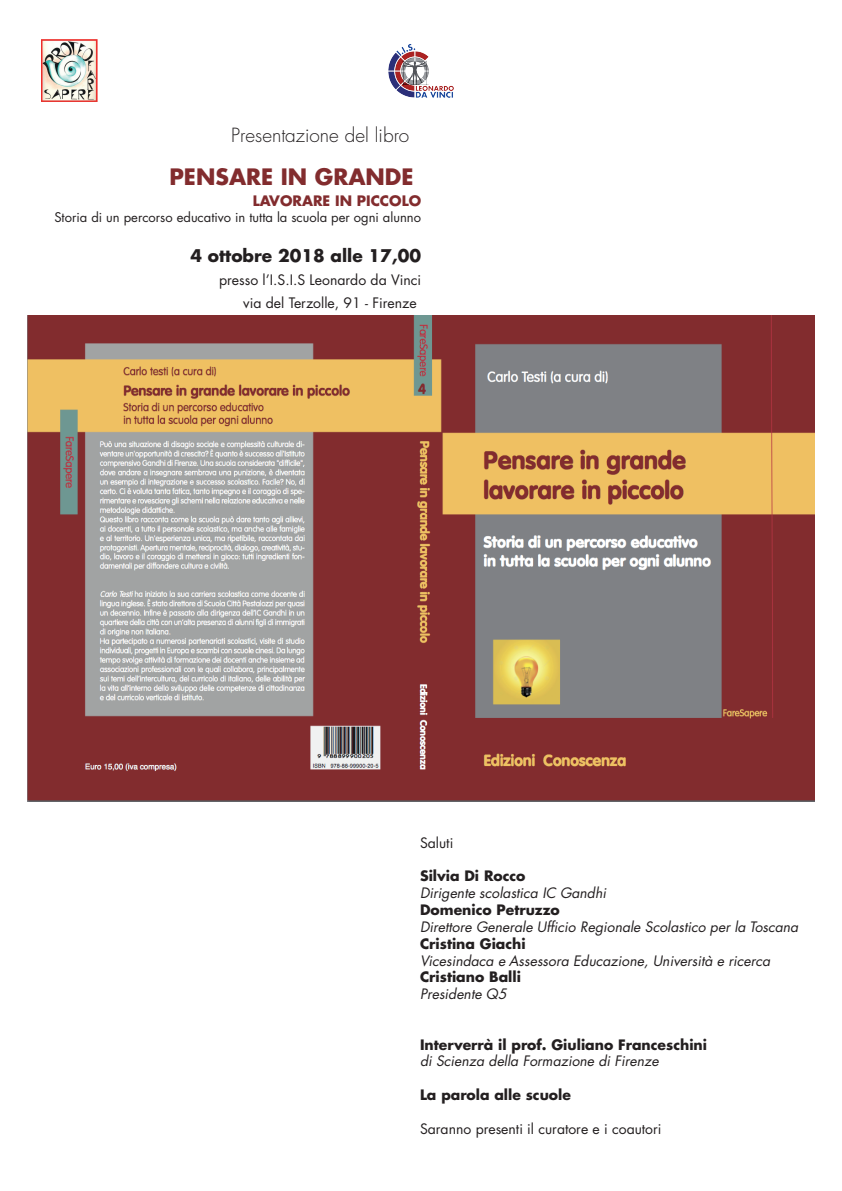
<style>
.page{position:relative;width:842px;height:1191px;background:#fff}
.page>*{position:absolute;margin:0;border:0;box-sizing:border-box;transform-origin:0 0}
.t1{font:700 22px "Futura";color:#822c2e}
.t2{font:300 19px "Futura";color:#231f20}
.t3{font:700 17px "Futura";color:#231f20}
.t4{font:italic 14px "Futura";color:#231f20}
.t5{font:700 14px "Futura";color:#231f20}
.t6{font:14px/23px "Futura";color:#231f20}
.t7{font:700 14px "Futura";color:#822c2e}
.t8{font:13px "Futura";color:#231f20}
</style>
<div class="page">
<img style="left:28px;top:316px;width:787px;height:485px">
<img style="left:388px;top:44px;width:66px;height:54px">
<img style="left:41px;top:40px;width:56px;height:61px">
<h2 class="t2" style="left:231px;top:123px;width:180px">Presentazione del libro</h2>
<h1 class="t1" style="left:169px;top:161px;width:246px">PENSARE IN GRANDE</h1>
<p class="t7" style="left:253px;top:191px;width:170px">LAVORARE IN PICCOLO</p>
<p class="t8" style="left:54px;top:208px;width:368px">Storia di un percorso educativo in tutta la scuola per ogni alunno</p>
<p class="t3" style="left:190px;top:243px;width:232px">4 ottobre 2018 alle 17,00</p>
<p class="t6" style="left:243px;top:268px;width:179px;text-indent:-24px">presso l’I.S.I.S Leonardo da Vinci via del Terzolle, 91 - Firenze</p>
<p class="t6" style="left:420px;top:831px;width:35px">Saluti</p>
<p class="t5" style="left:420px;top:866px;width:107px">Silvia Di Rocco</p>
<p class="t4" style="left:420px;top:883px;width:188px">Dirigente scolastica IC Gandhi</p>
<p class="t5" style="left:420px;top:900px;width:141px">Domenico Petruzzo</p>
<p class="t4" style="left:420px;top:917px;width:380px">Direttore Generale Ufficio Regionale Scolastico per la Toscana</p>
<p class="t5" style="left:420px;top:933px;width:107px">Cristina Giachi</p>
<p class="t4" style="left:420px;top:950px;width:352px">Vicesindaca e Assessora Educazione, Università e ricerca</p>
<p class="t5" style="left:420px;top:967px;width:102px">Cristiano Balli</p>
<p class="t4" style="left:420px;top:984px;width:88px">Presidente Q5</p>
<p class="t5" style="left:420px;top:1034px;width:288px">Interverrà il prof. Giuliano Franceschini</p>
<p class="t4" style="left:420px;top:1051px;width:240px">di Scienza della Formazione di Firenze</p>
<p class="t5" style="left:420px;top:1085px;width:152px">La parola alle scuole</p>
<p class="t6" style="left:420px;top:1116px;width:243px">Saranno presenti il curatore e i coautori</p>
</div>
